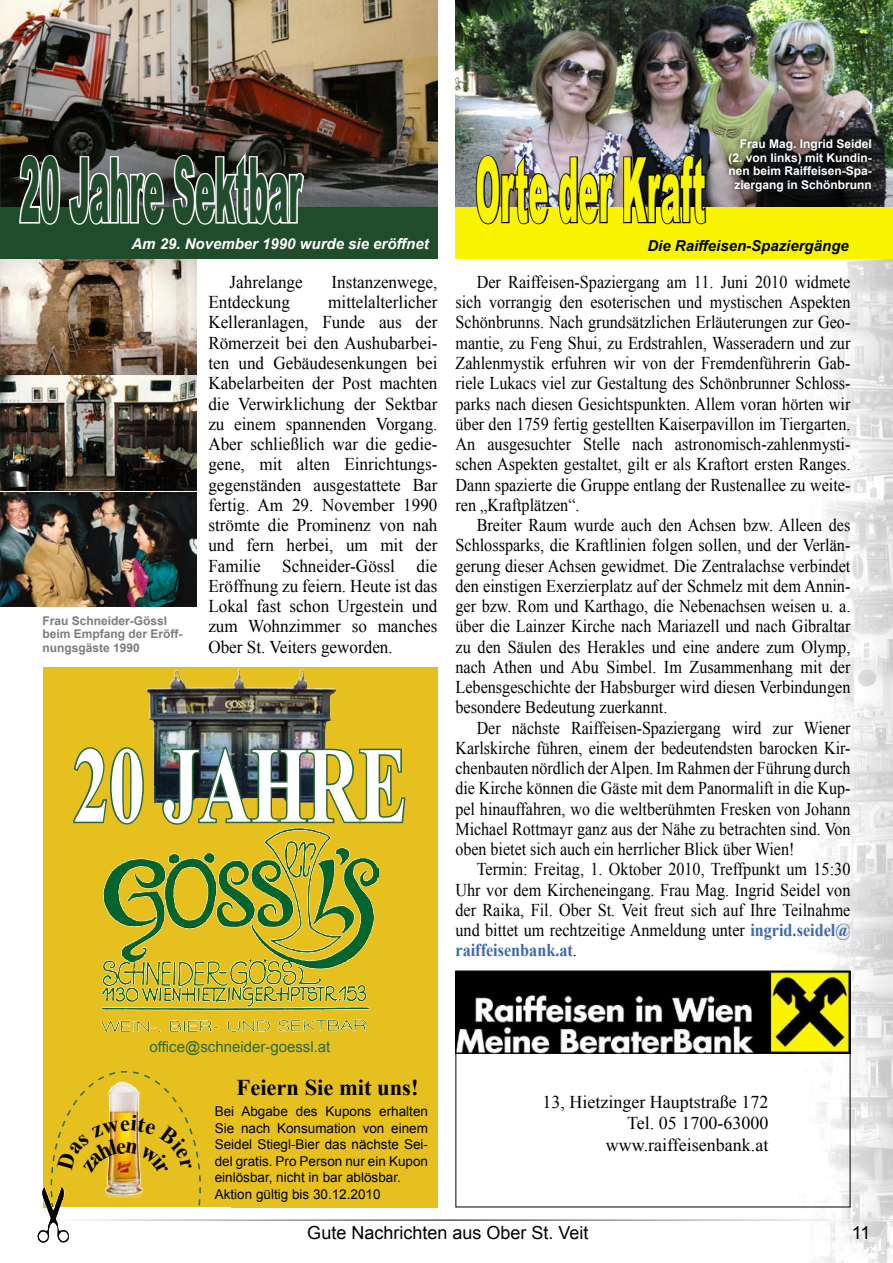
<style>
.page{position:relative;width:893px;height:1263px;background:#fff}
.page>*{position:absolute;margin:0;border:0;box-sizing:border-box;transform-origin:0 0}
.t1{font:700 108px "Times New Roman";color:#fff;scale:.67 1}
.t2{font:900 90px "Arial";color:#214c2b;scale:.33 1}
.t3{font:900 90px "Arial";color:#f9f400;scale:.33 1}
.t4{font:700 22.5px "Times New Roman";color:#000}
.t5{font:18px/20.2px "Times New Roman";color:#000;text-align:justify;scale:.9 1}
.t6{font:18px/20.2px "Times New Roman";color:#000;text-align:justify;scale:.95 1}
.t7{font:18px/20.2px "Times New Roman";color:#000;text-align:justify;scale:.89 1}
.t8{font:18px/21.6px "Times New Roman";color:#000;text-align:right}
.t9{font:18px "Arial";color:#000}
.t10{font:italic 700 15px "Arial";color:#fff}
.t11{font:italic 700 15px "Arial";color:#000}
.t12{font:15px "Arial";color:#28693c}
.t13{font:13.5px/16.5px "Arial";color:#000}
.t14{font:700 12px/13.5px "Arial";color:#fff;text-align:right}
.t15{font:700 12px/13.5px "Arial";color:#7c7c7c}
.s1{font-weight:700;color:#3c68ae}
</style>
<div class="page">
<img style="left:798px;top:258px;width:95px;height:1005px">
<hr style="left:43px;top:1220px;width:807px;height:1px;background:#fff">
<img style="left:0;top:258px;width:196px;height:116px">
<div style="left:43px;top:668px;width:394px;height:540px;background:#e6c01f"></div>
<img style="left:455px;top:0;width:438px;height:207px">
<div style="left:455px;top:207px;width:438px;height:51px;background:#f9f400"></div>
<img style="left:475px;top:150px;width:75px;height:75px">
<img style="left:557px;top:155px;width:58px;height:70px">
<svg style="left:622px;top:150px;width:85px;height:75px"></svg>
<img style="left:457px;top:973px;width:391px;height:81px">
<div style="left:455px;top:971px;width:395px;height:236px;border:1px solid #000"></div>
<svg style="left:721px;top:131px;width:158px;height:67px"></svg>
<img style="left:0;top:0;width:437px;height:207px">
<div style="left:0;top:207px;width:437px;height:51px;background:#214c2b"></div>
<svg style="left:18px;top:153px;width:147px;height:72px"></svg>
<svg style="left:171px;top:148px;width:135px;height:77px"></svg>
<img style="left:147px;top:669px;width:188px;height:134px">
<img style="left:102px;top:827px;width:276px;height:204px">
<svg style="left:73px;top:747px;width:71px;height:78px"></svg>
<img style="left:160px;top:745px;width:246px;height:80px">
<img style="left:37px;top:1186px;width:14px;height:57px">
<img style="left:0;top:376px;width:196px;height:115px">
<img style="left:0;top:493px;width:196px;height:114px">
<svg style="left:51px;top:1071px;width:150px;height:172px"></svg>
<h2 class="t2" style="left:20px;top:125px;width:855px">20 Jahre Sektbar</h2>
<p class="t10" style="left:131px;top:234px;width:299px">Am 29. November 1990 wurde sie eröffnet</p>
<p class="t15" style="left:43px;top:614px;width:142px">Frau Schneider-Gössl beim Empfang der Eröff&shy;nungsgäste 1990</p>
<p class="t6" style="left:230px;top:272px;width:78px">Jahrelange</p>
<p class="t6" style="left:332px;top:272px;width:113px">Instanzenwege,</p>
<p class="t6" style="left:208px;top:292px;width:87px">Entdeckung</p>
<p class="t6" style="left:208px;top:292px;width:243px;text-indent:120px">mittelalterlicher Kelleranlagen, Funde aus der Römerzeit bei den Aushubarbei&shy;ten und Gebäudesenkungen bei Kabelarbeiten der Post machten die Verwirklichung der Sektbar zu einem spannenden Vorgang.<br>Aber schließlich war die gedie&shy;gene, mit alten Einrichtungs&shy;gegenständen ausgestattete Bar fertig. Am 29. November 1990 strömte die Prominenz von nah und fern herbei, um mit der Familie Schneider-Gössl die Eröffnung zu feiern. Heute ist das Lokal fast schon Urgestein und zum Wohnzimmer so manches Ober St. Veiters geworden.</p>
<h1 class="t1" style="left:73px;top:711px;width:500px">20 JAHRE</h1>
<p class="t14" style="left:728px;top:137px;width:145px">Frau Mag. Ingrid Seidel (2. von links) mit Kundin&shy;nen beim Raiffeisen-Spa&shy;ziergang in Schönbrunn</p>
<h2 class="t3" style="left:475px;top:125px;width:699px">Orte der Kraft</h2>
<p class="t11" style="left:647px;top:235px;width:203px">Die Raiffeisen-Spaziergänge</p>
<p class="t5" style="left:455px;top:272px;width:440px;text-indent:21px">Der Raiffeisen-Spaziergang am 11. Juni 2010 widmete sich vorrangig den esoterischen und mystischen Aspekten Schönbrunns. Nach grundsätzlichen Erläuterungen zur Geo&shy;mantie, zu Feng Shui, zu Erdstrahlen, Wasseradern und zur Zahlenmystik erfuhren wir von der Fremdenführerin Gab&shy;riele Lukacs viel zur Gestaltung des Schönbrunner Schloss&shy;parks nach diesen Gesichtspunkten. Allem voran hörten wir über den 1759 fertig gestellten Kaiserpavillon im Tiergarten.<br>An ausgesuchter Stelle nach astronomisch-zahlenmysti&shy;schen Aspekten gestaltet, gilt er als Kraftort ersten Ranges.<br>Dann spazierte die Gruppe entlang der Rustenallee zu weite&shy;ren „Kraftplätzen“.</p>
<p class="t5" style="left:455px;top:515px;width:440px;text-indent:21px">Breiter Raum wurde auch den Achsen bzw. Alleen des Schlossparks, die Kraftlinien folgen sollen, und der Verlän&shy;gerung dieser Achsen gewidmet. Die Zentralachse verbindet den einstigen Exerzierplatz auf der Schmelz mit dem Annin&shy;ger bzw. Rom und Karthago, die Nebenachsen weisen u. a. über die Lainzer Kirche nach Mariazell und nach Gibraltar zu den Säulen des Herakles und eine andere zum Olymp, nach Athen und Abu Simbel. Im Zusammenhang mit der Lebensgeschichte der Habsburger wird diesen Verbindungen besondere Bedeutung zuerkannt.</p>
<p class="t7" style="left:455px;top:717px;width:445px;text-indent:21px">Der nächste Raiffeisen-Spaziergang wird zur Wiener Karlskirche führen, einem der bedeutendsten barocken Kir&shy;chenbauten nördlich der Alpen. Im Rahmen der Führung durch die Kirche können die Gäste mit dem Panormalift in die Kup&shy;pel hinauffahren, wo die weltberühmten Fresken von Johann Michael Rottmayr ganz aus der Nähe zu betrachten sind. Von oben bietet sich auch ein herrlicher Blick über Wien!</p>
<p class="t5" style="left:455px;top:859px;width:440px;text-indent:21px">Termin: Freitag, 1. Oktober 2010, Treffpunkt um 15:30<br>Uhr vor dem Kircheneingang. Frau Mag. Ingrid Seidel von der Raika, Fil. Ober St. Veit freut sich auf Ihre Teilnahme und bittet um rechtzeitige Anmeldung unter <span class="s1">ingrid.seidel@ raiffeisenbank.at</span>.</p>
<p class="t12" style="left:150px;top:1037px;width:182px">office@schneider-goessl.at</p>
<p class="t4" style="left:237px;top:1072px;width:183px">Feiern Sie mit uns!</p>
<p class="t13" style="left:215px;top:1103px;width:215px">Bei Abgabe des Kupons erhalten<br>Sie nach Konsumation von einem<br>Seidel Stiegl-Bier das nächste Sei&shy;del gratis. Pro Person nur ein Kupon einlösbar, nicht in bar ablösbar.<br>Aktion gültig bis 30.12.2010</p>
<p class="t8" style="left:542px;top:1091px;width:227px">13, Hietzinger Hauptstraße 172<br>Tel. 05 1700-63000 www.raiffeisenbank.at</p>
<p class="t9" style="left:307px;top:1221px;width:283px">Gute Nachrichten aus Ober St. Veit</p>
<p class="t9" style="left:852px;top:1221px;width:20px">11</p>
</div>
